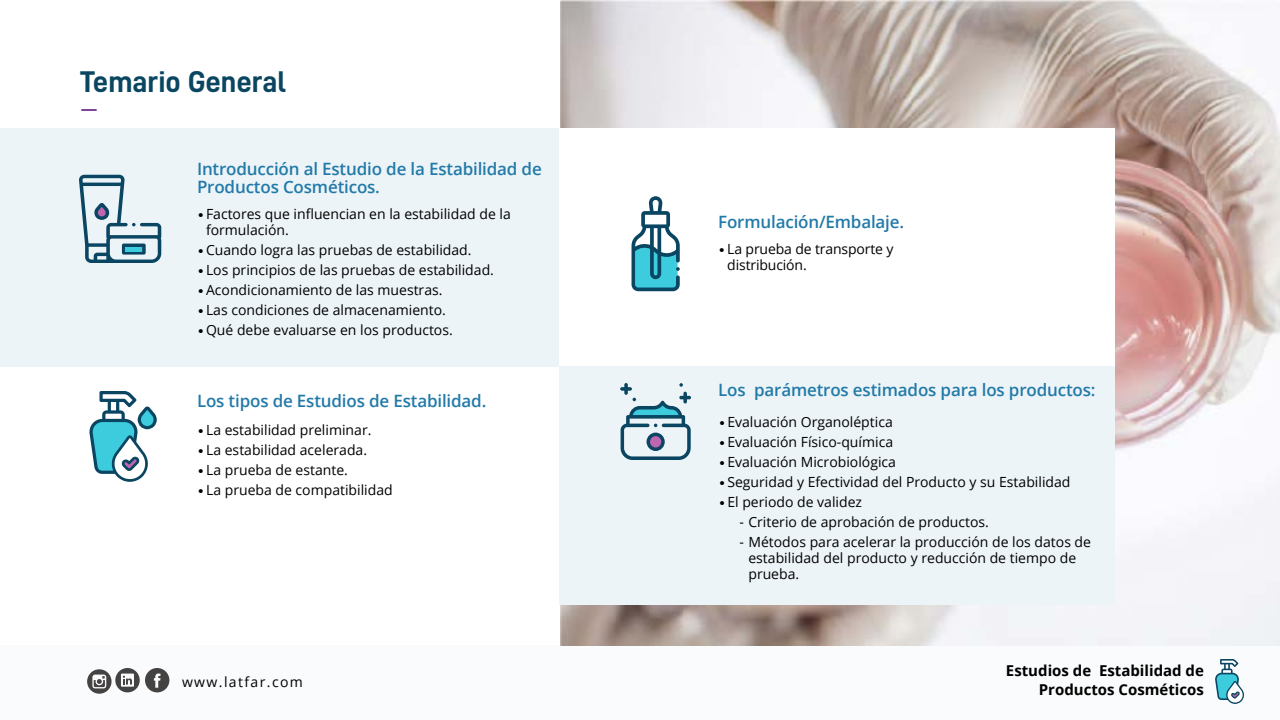
<style>
.page{position:relative;width:1280px;height:720px;background:#fff}
.page>*{position:absolute;margin:0;border:0;box-sizing:border-box;transform-origin:0 0}
.t1{font:30px "D DIN Bold";color:#0b4661}
.t2{font:600 17px/18px "Open Sans";letter-spacing:-.01em;color:#227aa8}
.t3{font:700 15px/19px "Open Sans";color:#000;text-align:right}
.t4{font:14px/16px "Open Sans";color:#000}
.t5{font:14px "Open Sans";letter-spacing:.1em;color:#000}
.s1{font-family:"Trebuchet MS"}
</style>
<div class="page">
<div style="left:0;top:645px;width:1280px;height:75px;background:#fafbfc"></div>
<svg style="left:87px;top:668px;width:82px;height:26px"></svg>
<svg style="left:1215px;top:659px;width:29px;height:45px"></svg>
<img style="left:560px;top:0;width:720px;height:645px">
<div style="left:51px;top:128px;width:1064px;height:477px;background:#fff"></div>
<div style="left:559px;top:366px;width:556px;height:239px;background:#edf4f8"></div>
<div style="left:0;top:128px;width:559px;height:238px;background:#edf4f8"></div>
<svg style="left:79px;top:175px;width:82px;height:88px;background:#afc3ce"></svg>
<hr style="left:125px;top:247px;width:17px;height:4px;background:#3dccde">
<svg style="left:632px;top:196px;width:48px;height:95px"></svg>
<svg style="left:89px;top:391px;width:68px;height:91px"></svg>
<svg style="left:620px;top:383px;width:71px;height:77px;background:#aac3cf"></svg>
<svg style="left:82px;top:109px;width:14px;height:2px"></svg>
<h1 class="t1" style="left:80px;top:65px;width:208px">Temario General</h1>
<p class="t2" style="left:197px;top:160px;width:346px">Introducción al Estudio de la Estabilidad de<br>Productos Cosméticos.</p>
<p class="t4" style="left:206px;top:206px;width:306px;text-indent:-9px"><span class="s1">•</span>Factores que influencian en la estabilidad de la formulación.</p>
<p class="t4" style="left:197px;top:242px;width:276px"><span class="s1">•</span>Cuando logra las pruebas de estabilidad.</p>
<p class="t4" style="left:197px;top:262px;width:298px"><span class="s1">•</span>Los principios de las pruebas de estabilidad.</p>
<p class="t4" style="left:197px;top:282px;width:247px"><span class="s1">•</span>Acondicionamiento de las muestras.</p>
<p class="t4" style="left:197px;top:302px;width:250px"><span class="s1">•</span>Las condiciones de almacenamiento.</p>
<p class="t4" style="left:197px;top:322px;width:257px"><span class="s1">•</span>Qué debe evaluarse en los productos.</p>
<p class="t2" style="left:197px;top:391px;width:291px">Los tipos de Estudios de Estabilidad.</p>
<p class="t4" style="left:197px;top:421px;width:176px"><span class="s1">•</span>La estabilidad preliminar.</p>
<p class="t4" style="left:197px;top:441px;width:172px"><span class="s1">•</span>La estabilidad acelerada.</p>
<p class="t4" style="left:197px;top:461px;width:152px"><span class="s1">•</span>La prueba de estante.</p>
<p class="t4" style="left:197px;top:481px;width:197px"><span class="s1">•</span>La prueba de compatibilidad</p>
<p class="t2" style="left:718px;top:212px;width:187px">Formulación/Embalaje.</p>
<p class="t4" style="left:727px;top:241px;width:168px;text-indent:-9px"><span class="s1">•</span>La prueba de transporte y distribución.</p>
<p class="t2" style="left:718px;top:380px;width:379px">Los parámetros estimados para los productos:</p>
<p class="t4" style="left:718px;top:414px;width:176px"><span class="s1">•</span>Evaluación Organoléptica</p>
<p class="t4" style="left:718px;top:434px;width:176px"><span class="s1">•</span>Evaluación Físico-química</p>
<p class="t4" style="left:718px;top:454px;width:179px"><span class="s1">•</span>Evaluación Microbiológica</p>
<p class="t4" style="left:718px;top:474px;width:354px"><span class="s1">•</span>Seguridad y Efectividad del Producto y su Estabilidad</p>
<p class="t4" style="left:718px;top:494px;width:145px"><span class="s1">•</span>El periodo de validez</p>
<p class="t4" style="left:739px;top:514px;width:251px">- Criterio de aprobación de productos.</p>
<p class="t4" style="left:748px;top:534px;width:344px;text-indent:-9px">- Métodos para acelerar la producción de los datos de estabilidad del producto y reducción de tiempo de prueba.</p>
<p class="t5" style="left:182px;top:672px;width:122px">www.latfar.com</p>
<p class="t3" style="left:1006px;top:660px;width:200px">Estudios de Estabilidad de<br>Productos Cosméticos</p>
</div>
